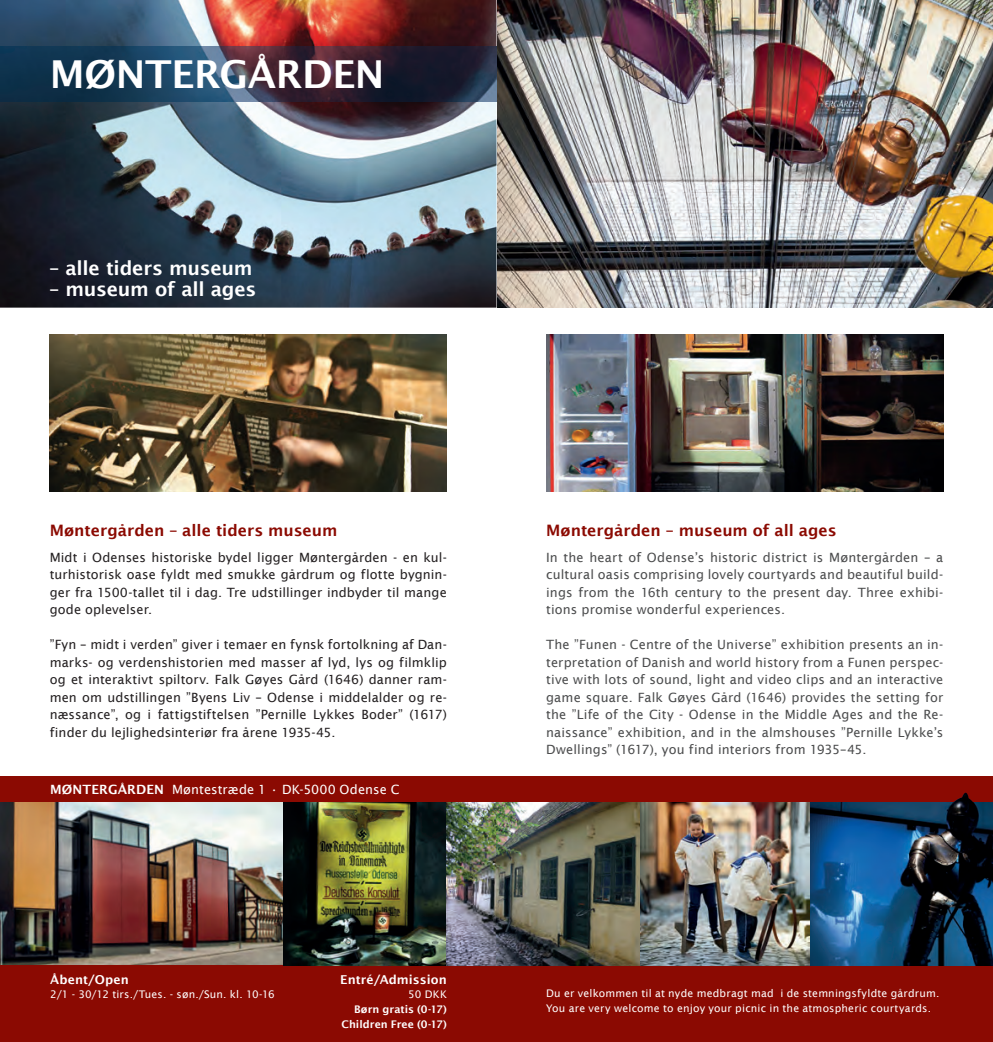
<style>
.page{position:relative;width:993px;height:1042px;background:#fff}
.page>*{position:absolute;margin:0;border:0;box-sizing:border-box;transform-origin:0 0}
.t1{font:600 38.5px "Lucida Sans";letter-spacing:-.01em;color:#fff}
.t2{font:600 19.25px "Lucida Sans";letter-spacing:-.01em;color:#fff}
.t3{font:600 15.75px "Lucida Sans";color:#8b0a02}
.t4{font:12.78px/17.5px "Lucida Sans";letter-spacing:.01em;color:#4b4c4d;text-align:justify}
.t5{font:12.78px/17.5px "Lucida Sans";letter-spacing:.005em;color:#231f20;text-align:justify}
.t6{font:12.78px "Lucida Sans";letter-spacing:.01em;color:#fff}
.t7{font:600 12.25px "Lucida Sans";letter-spacing:.01em;color:#fff}
.t8{font:10.5px/14.9px "Lucida Sans";letter-spacing:.02em;color:#fff}
.t9{font:600 10.5px/14.9px "Lucida Sans";color:#fff;text-align:right}
.s1{font-weight:600}
</style>
<div class="page">
<div style="left:0;top:776px;width:496px;height:266px;background:#8b0a02"></div>
<img style="left:0;top:802px;width:496px;height:163px">
<img style="left:0;top:0;width:794px;height:308px">
<img style="left:50px;top:334px;width:396px;height:158px">
<img style="left:0;top:47px;width:496px;height:54px">
<img style="left:496px;top:776px;width:496px;height:189px">
<div style="left:496px;top:965px;width:496px;height:77px;background:#8b0a02"></div>
<img style="left:546px;top:334px;width:397px;height:158px">
<img style="left:794px;top:0;width:198px;height:308px">
<img style="left:948px;top:793px;width:28px;height:17px">
<h1 class="t1" style="left:50px;top:52px;width:336px">møntergården</h1>
<h2 class="t2" style="left:50px;top:258px;width:204px">– alle tiders museum</h2>
<h2 class="t2" style="left:50px;top:279px;width:208px">– museum of all ages</h2>
<p class="t3" style="left:50px;top:521px;width:289px">møntergården – alle tiders museum</p>
<p class="t5" style="left:50px;top:548px;width:398px">Midt i Odenses historiske bydel ligger Møntergården - en kul&shy;turhistorisk oase fyldt med smukke gårdrum og flotte bygnin&shy;ger fra 1500-tallet til i dag. Tre udstillinger indbyder til mange gode oplevelser.</p>
<p class="t5" style="left:50px;top:636px;width:398px">”Fyn – midt i verden” giver i temaer en fynsk fortolkning af Dan&shy;marks- og verdenshistorien med masser af lyd, lys og filmklip og et interaktivt spiltorv. Falk Gøyes Gård (1646) danner ram&shy;men om udstillingen ”Byens Liv – Odense i middelalder og re&shy;næssance”, og i fattigstiftelsen ”Pernille Lykkes Boder” (1617) finder du lejlighedsinteriør fra årene 1935-45.</p>
<p class="t6" style="left:50px;top:782px;width:351px"><span class="s1">møntergården</span> Møntestræde 1 • DK-5000 Odense C</p>
<p class="t7" style="left:50px;top:972px;width:80px">åbent/open</p>
<p class="t8" style="left:50px;top:987px;width:226px">2/1 - 30/12 tirs./Tues. - søn./Sun. kl. 10-16</p>
<p class="t7" style="left:340px;top:972px;width:108px">entré/Admission</p>
<p class="t8" style="left:408px;top:987px;width:40px">50 DKK</p>
<p class="t9" style="left:341px;top:1002px;width:107px">Børn gratis (0-17)<br>Children free (0-17)</p>
<p class="t3" style="left:546px;top:521px;width:292px">møntergården – museum of all ages</p>
<p class="t4" style="left:546px;top:548px;width:398px">In the heart of Odense’s historic district is Møntergården – a cultural oasis comprising lovely courtyards and beautiful build&shy;ings from the 16th century to the present day. Three exhibi&shy;tions promise wonderful experiences.</p>
<p class="t4" style="left:546px;top:636px;width:398px">The ”Funen - Centre of the Universe” exhibition presents an in&shy;terpretation of Danish and world history from a Funen perspec&shy;tive with lots of sound, light and video clips and an interactive game square. Falk Gøyes Gård (1646) provides the setting for the ”Life of the City - Odense in the Middle Ages and the Re&shy;naissance” exhibition, and in the almshouses ”Pernille Lykke’s Dwellings” (1617), you find interiors from 1935–45.</p>
<p class="t8" style="left:546px;top:986px;width:394px">Du er velkommen til at nyde medbragt mad i de stemningsfyldte gårdrum.<br>You are very welcome to enjoy your picnic in the atmospheric courtyards.</p>
</div>
